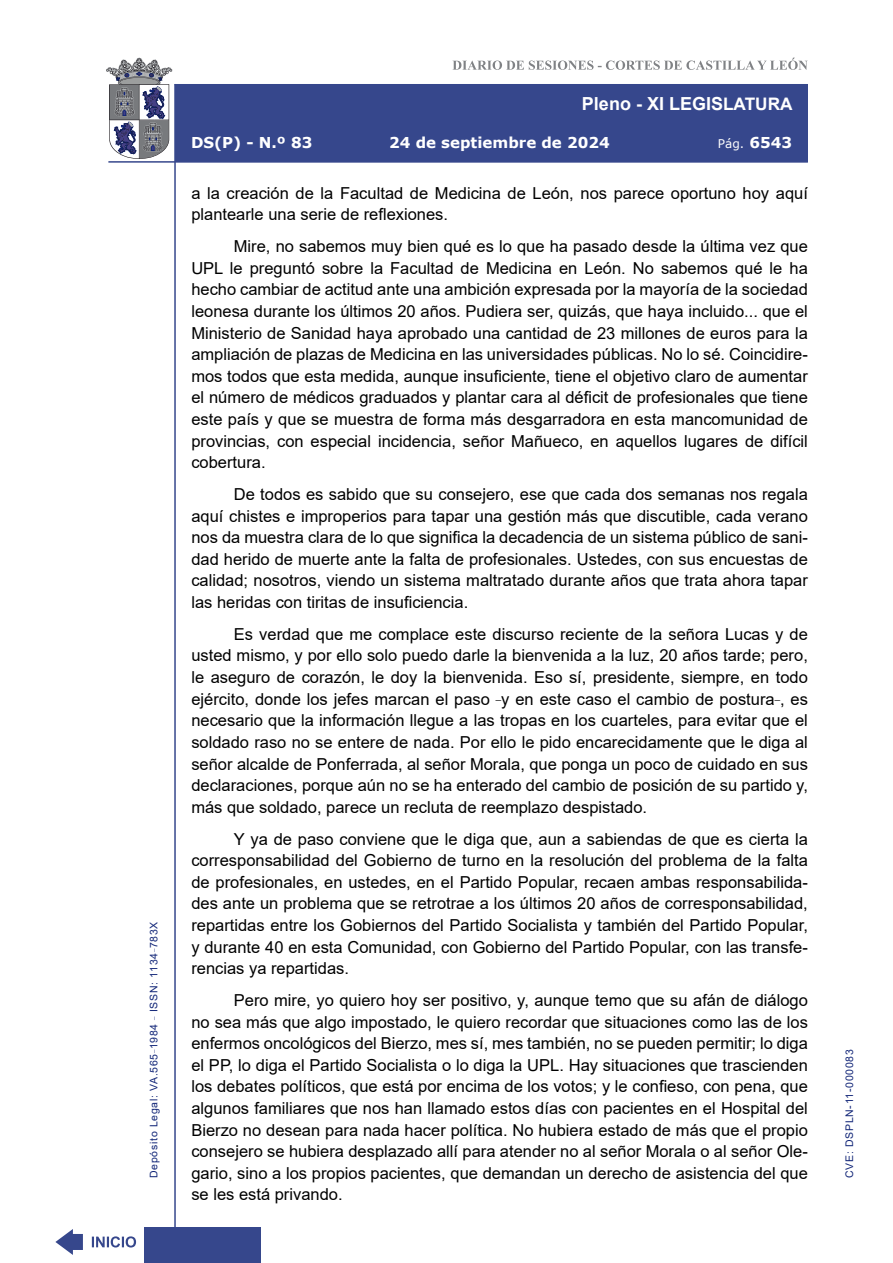
<style>
.page{position:relative;width:893px;height:1263px;background:#fff}
.page>*{position:absolute;margin:0;border:0;box-sizing:border-box;transform-origin:0 0}
.t1{font:700 18px "Arial";color:#fff}
.t2{font:16.5px/21.6px "Arial";color:#000;text-align:justify}
.t3{font:700 15px "Verdana";color:#fff}
.t4{font:12px "Verdana";color:#fff}
.t5{font:10.5px "Arial";letter-spacing:.065em;color:#122678}
.s1{font-size:17.25px}
.s2{font-weight:700;font-size:15px}
</style>
<div class="page">
<svg style="left:452px;top:58px;width:356px;height:12px"></svg>
<hr style="left:174px;top:84px;width:2px;height:1179px;background:#36478c">
<div style="left:144px;top:1227px;width:117px;height:36px;background:#36478c"></div>
<div style="left:175px;top:84px;width:633px;height:78px;background:#36478c"></div>
<hr style="left:108px;top:161px;width:700px;height:2px;background:#36478c">
<svg style="left:92px;top:1236px;width:44px;height:11px"></svg>
<svg style="left:55px;top:1229px;width:28px;height:26px"></svg>
<svg style="left:106px;top:58px;width:66px;height:101px"></svg>
<p class="t5" style="left:146px;top:1178px;width:258px;rotate:-90deg">Depósito Legal: VA.565<sup>_</sup>1984 <sup>_</sup> ISSN: 1134<sup>_</sup>783X</p>
<p class="t1" style="left:582px;top:91px;width:212px">Pleno - XI LEGIS<span class="s1">LATURA</span></p>
<p class="t3" style="left:191px;top:132px;width:123px">DS(P) - N.º 83</p>
<p class="t3" style="left:389px;top:132px;width:222px">24 de septiembre de 2024</p>
<p class="t4" style="left:718px;top:135px;width:76px">Pág. <span class="s2">6543</span></p>
<p class="t2" style="left:191px;top:183px;width:618px">a la creación de la Facultad de Medicina de León, nos parece oportuno hoy aquí plantearle una serie de reflexiones.</p>
<p class="t2" style="left:191px;top:236px;width:618px;text-indent:43px">Mire, no sabemos muy bien qué es lo que ha pasado desde la última vez que UPL le preguntó sobre la Facultad de Medicina en León. No sabemos qué le ha hecho cambiar de actitud ante una ambición expresada por la mayoría de la sociedad leonesa durante los últimos 20 años. Pudiera ser, quizás, que haya incluido... que el Ministerio de Sanidad haya aprobado una cantidad de 23 millones de euros para la ampliación de plazas de Medicina en las universidades públicas. No lo sé. Coincidire&shy;mos todos que esta medida, aunque insuficiente, tiene el objetivo claro de aumentar el número de médicos graduados y plantar cara al déficit de profesionales que tiene este país y que se muestra de forma más desgarradora en esta mancomunidad de provincias, con especial incidencia, señor Mañueco, en aquellos lugares de difícil cobertura.</p>
<p class="t2" style="left:191px;top:483px;width:618px;text-indent:43px">De todos es sabido que su consejero, ese que cada dos semanas nos regala aquí chistes e improperios para tapar una gestión más que discutible, cada verano nos da muestra clara de lo que significa la decadencia de un sistema público de sani&shy;dad herido de muerte ante la falta de profesionales. Ustedes, con sus encuestas de calidad; nosotros, viendo un sistema maltratado durante años que trata ahora tapar las heridas con tiritas de insuficiencia.</p>
<p class="t2" style="left:191px;top:623px;width:618px;text-indent:43px">Es verdad que me complace este discurso reciente de la señora Lucas y de usted mismo, y por ello solo puedo darle la bienvenida a la luz, 20 años tarde; pero, le aseguro de corazón, le doy la bienvenida. Eso sí, presidente, siempre, en todo ejército, donde los jefes marcan el paso <sup>_</sup>y en este caso el cambio de postura<sup>_</sup>, es necesario que la información llegue a las tropas en los cuarteles, para evitar que el soldado raso no se entere de nada. Por ello le pido encarecidamente que le diga al señor alcalde de Ponferrada, al señor Morala, que ponga un poco de cuidado en sus declaraciones, porque aún no se ha enterado del cambio de posición de su partido y, más que soldado, parece un recluta de reemplazo despistado.</p>
<p class="t2" style="left:191px;top:828px;width:618px;text-indent:43px">Y ya de paso conviene que le diga que, aun a sabiendas de que es cierta la corresponsabilidad del Gobierno de turno en la resolución del problema de la falta de profesionales, en ustedes, en el Partido Popular, recaen ambas responsabilida&shy;des ante un problema que se retrotrae a los últimos 20 años de corresponsabilidad, repartidas entre los Gobiernos del Partido Socialista y también del Partido Popular, y durante 40 en esta Comunidad, con Gobierno del Partido Popular, con las transfe&shy;rencias ya repartidas.</p>
<p class="t2" style="left:191px;top:989px;width:618px;text-indent:43px">Pero mire, yo quiero hoy ser positivo, y, aunque temo que su afán de diálogo no sea más que algo impostado, le quiero recordar que situaciones como las de los enfermos oncológicos del Bierzo, mes sí, mes también, no se pueden permitir; lo diga el PP, lo diga el Partido Socialista o lo diga la UPL. Hay situaciones que trascienden los debates políticos, que está por encima de los votos; y le confieso, con pena, que algunos familiares que nos han llamado estos días con pacientes en el Hospital del Bierzo no desean para nada hacer política. No hubiera estado de más que el propio consejero se hubiera desplazado allí para atender no al señor Morala o al señor Ole&shy;gario, sino a los propios pacientes, que demandan un derecho de asistencia del que se les está privando.</p>
<p class="t5" style="left:842px;top:1178px;width:130px;rotate:-90deg">CVE: DSPLN-11-000083</p>
</div>
